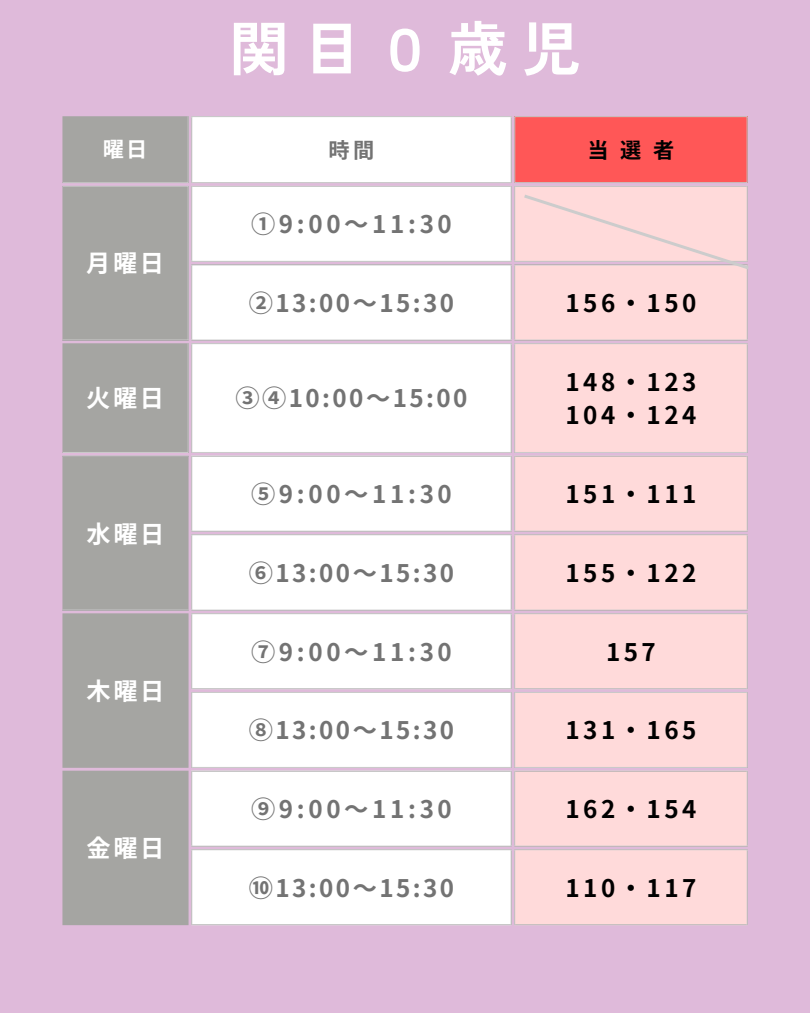
<style>
.page{position:relative;width:810px;height:1013px;background:#fff}
.page>*{position:absolute;margin:0;border:0;box-sizing:border-box;transform-origin:0 0}
.t1{font:700 59.2px "Zen Kaku Gothic New";letter-spacing:.23em;color:#fff}
.t2{font:700 24.2px "Noto Sans JP";letter-spacing:.1em;color:#737373}
.t3{font:700 24.2px "Noto Sans JP";letter-spacing:.145em;color:#000}
.t4{font:700 24.2px "Noto Sans JP";letter-spacing:.105em;color:#fff}
.t5{font:700 21.2px "Noto Sans JP";color:#000}
.t6{font:700 21.2px "Noto Sans JP";color:#fff}
.t7{font:700 21.2px "Noto Sans JP";color:#737373}
</style>
<div class="page">
<div style="left:0;top:0;width:810px;height:1012px;background:#dfbada"></div>
<div style="left:62px;top:116px;width:127px;height:809px;background:#a5a5a2"></div>
<div style="left:191px;top:117px;width:320px;height:807px;background:#fff"></div>
<div style="left:514px;top:116px;width:234px;height:67px;background:#ff5757"></div>
<div style="left:514px;top:187px;width:234px;height:737px;background:#ffdada"></div>
<hr style="left:188px;top:116px;width:1px;height:66px;background:#ccc">
<hr style="left:62px;top:182px;width:127px;height:1px;background:#ccc">
<hr style="left:191px;top:117px;width:1px;height:65px;background:#ccc">
<hr style="left:511px;top:117px;width:1px;height:65px;background:#ccc">
<hr style="left:191px;top:116px;width:320px;height:1px;background:#ccc">
<hr style="left:191px;top:182px;width:320px;height:1px;background:#ccc">
<hr style="left:514px;top:117px;width:1px;height:65px;background:#ccc">
<hr style="left:747px;top:117px;width:1px;height:65px;background:#ccc">
<hr style="left:514px;top:116px;width:234px;height:1px;background:#ccc">
<hr style="left:514px;top:182px;width:234px;height:1px;background:#ccc">
<hr style="left:188px;top:187px;width:1px;height:152px;background:#ccc">
<hr style="left:62px;top:186px;width:127px;height:1px;background:#ccc">
<hr style="left:62px;top:339px;width:127px;height:1px;background:#ccc">
<hr style="left:191px;top:187px;width:1px;height:74px;background:#ccc">
<hr style="left:511px;top:187px;width:1px;height:74px;background:#ccc">
<hr style="left:191px;top:186px;width:320px;height:1px;background:#ccc">
<hr style="left:191px;top:261px;width:320px;height:1px;background:#ccc">
<hr style="left:514px;top:187px;width:1px;height:74px;background:#ccc">
<hr style="left:747px;top:187px;width:1px;height:74px;background:#ccc">
<hr style="left:514px;top:186px;width:234px;height:1px;background:#ccc">
<hr style="left:514px;top:261px;width:234px;height:1px;background:#ccc">
<hr style="left:191px;top:265px;width:1px;height:74px;background:#ccc">
<hr style="left:511px;top:265px;width:1px;height:74px;background:#ccc">
<hr style="left:191px;top:264px;width:320px;height:1px;background:#ccc">
<hr style="left:191px;top:339px;width:320px;height:1px;background:#ccc">
<hr style="left:514px;top:265px;width:1px;height:74px;background:#ccc">
<hr style="left:747px;top:265px;width:1px;height:74px;background:#ccc">
<hr style="left:514px;top:264px;width:234px;height:1px;background:#ccc">
<hr style="left:514px;top:339px;width:234px;height:1px;background:#ccc">
<hr style="left:188px;top:343px;width:1px;height:109px;background:#ccc">
<hr style="left:62px;top:452px;width:127px;height:1px;background:#ccc">
<hr style="left:191px;top:344px;width:1px;height:108px;background:#ccc">
<hr style="left:511px;top:344px;width:1px;height:108px;background:#ccc">
<hr style="left:191px;top:343px;width:320px;height:1px;background:#ccc">
<hr style="left:191px;top:452px;width:320px;height:1px;background:#ccc">
<hr style="left:514px;top:344px;width:1px;height:108px;background:#ccc">
<hr style="left:747px;top:344px;width:1px;height:108px;background:#ccc">
<hr style="left:514px;top:343px;width:234px;height:1px;background:#ccc">
<hr style="left:514px;top:452px;width:234px;height:1px;background:#ccc">
<hr style="left:62px;top:456px;width:127px;height:1px;background:#ccc">
<hr style="left:62px;top:609px;width:127px;height:1px;background:#ccc">
<hr style="left:191px;top:456px;width:1px;height:74px;background:#ccc">
<hr style="left:511px;top:456px;width:1px;height:74px;background:#ccc">
<hr style="left:191px;top:456px;width:320px;height:1px;background:#ccc">
<hr style="left:191px;top:530px;width:320px;height:1px;background:#ccc">
<hr style="left:514px;top:456px;width:1px;height:74px;background:#ccc">
<hr style="left:747px;top:456px;width:1px;height:74px;background:#ccc">
<hr style="left:514px;top:456px;width:234px;height:1px;background:#ccc">
<hr style="left:514px;top:530px;width:234px;height:1px;background:#ccc">
<hr style="left:191px;top:535px;width:1px;height:74px;background:#ccc">
<hr style="left:511px;top:535px;width:1px;height:74px;background:#ccc">
<hr style="left:191px;top:534px;width:320px;height:1px;background:#ccc">
<hr style="left:191px;top:609px;width:320px;height:1px;background:#ccc">
<hr style="left:514px;top:535px;width:1px;height:74px;background:#ccc">
<hr style="left:747px;top:535px;width:1px;height:74px;background:#ccc">
<hr style="left:514px;top:534px;width:234px;height:1px;background:#ccc">
<hr style="left:514px;top:609px;width:234px;height:1px;background:#ccc">
<hr style="left:191px;top:614px;width:1px;height:74px;background:#ccc">
<hr style="left:511px;top:614px;width:1px;height:74px;background:#ccc">
<hr style="left:191px;top:613px;width:320px;height:1px;background:#ccc">
<hr style="left:191px;top:688px;width:320px;height:1px;background:#ccc">
<hr style="left:514px;top:614px;width:1px;height:74px;background:#ccc">
<hr style="left:747px;top:614px;width:1px;height:74px;background:#ccc">
<hr style="left:514px;top:613px;width:234px;height:1px;background:#ccc">
<hr style="left:514px;top:688px;width:234px;height:1px;background:#ccc">
<hr style="left:191px;top:692px;width:1px;height:75px;background:#ccc">
<hr style="left:511px;top:692px;width:1px;height:75px;background:#ccc">
<hr style="left:191px;top:692px;width:320px;height:1px;background:#ccc">
<hr style="left:191px;top:767px;width:320px;height:1px;background:#ccc">
<hr style="left:514px;top:692px;width:1px;height:75px;background:#ccc">
<hr style="left:747px;top:692px;width:1px;height:75px;background:#ccc">
<hr style="left:514px;top:692px;width:234px;height:1px;background:#ccc">
<hr style="left:514px;top:767px;width:234px;height:1px;background:#ccc">
<hr style="left:191px;top:771px;width:1px;height:74px;background:#ccc">
<hr style="left:511px;top:771px;width:1px;height:74px;background:#ccc">
<hr style="left:191px;top:770px;width:320px;height:1px;background:#ccc">
<hr style="left:191px;top:845px;width:320px;height:1px;background:#ccc">
<hr style="left:514px;top:771px;width:1px;height:74px;background:#ccc">
<hr style="left:747px;top:771px;width:1px;height:74px;background:#ccc">
<hr style="left:514px;top:770px;width:234px;height:1px;background:#ccc">
<hr style="left:514px;top:845px;width:234px;height:1px;background:#ccc">
<hr style="left:191px;top:850px;width:1px;height:74px;background:#ccc">
<hr style="left:511px;top:850px;width:1px;height:74px;background:#ccc">
<hr style="left:191px;top:849px;width:320px;height:1px;background:#ccc">
<hr style="left:191px;top:924px;width:320px;height:1px;background:#ccc">
<hr style="left:514px;top:850px;width:1px;height:74px;background:#ccc">
<hr style="left:747px;top:850px;width:1px;height:74px;background:#ccc">
<hr style="left:514px;top:849px;width:234px;height:1px;background:#ccc">
<hr style="left:514px;top:924px;width:234px;height:1px;background:#ccc">
<svg style="left:521px;top:192px;width:228px;height:80px;background:#fad7d8"></svg>
<p class="t1" style="left:229px;top:2px;width:353px">関目０歳児</p>
<h1 class="t6" style="left:103px;top:132px;width:40px">曜日</h1>
<p class="t7" style="left:329px;top:133px;width:47px">時間</p>
<p class="t5" style="left:588px;top:133px;width:88px">当選者</p>
<p class="t4" style="left:86px;top:244px;width:72px">月曜日</p>
<p class="t2" style="left:251px;top:205px;width:202px">①9:00〜11:30</p>
<p class="t2" style="left:249px;top:284px;width:207px">②13:00〜15:30</p>
<p class="t3" style="left:565px;top:284px;width:132px">156・150</p>
<p class="t4" style="left:86px;top:379px;width:72px">火曜日</p>
<p class="t2" style="left:235px;top:379px;width:233px">③④10:00〜15:00</p>
<p class="t3" style="left:565px;top:362px;width:132px">148・123</p>
<p class="t3" style="left:565px;top:396px;width:132px">104・124</p>
<p class="t4" style="left:87px;top:514px;width:72px">水曜日</p>
<p class="t4" style="left:87px;top:671px;width:72px">木曜日</p>
<p class="t4" style="left:87px;top:829px;width:72px">金曜日</p>
<p class="t2" style="left:251px;top:475px;width:202px">⑤9:00〜11:30</p>
<p class="t3" style="left:565px;top:475px;width:132px">151・111</p>
<p class="t2" style="left:249px;top:553px;width:207px">⑥13:00〜15:30</p>
<p class="t3" style="left:565px;top:553px;width:132px">155・122</p>
<p class="t2" style="left:251px;top:632px;width:202px">⑦9:00〜11:30</p>
<p class="t3" style="left:606px;top:632px;width:51px">157</p>
<p class="t2" style="left:249px;top:711px;width:207px">⑧13:00〜15:30</p>
<p class="t3" style="left:565px;top:711px;width:132px">131・165</p>
<p class="t2" style="left:251px;top:790px;width:202px">⑨9:00〜11:30</p>
<p class="t3" style="left:565px;top:790px;width:132px">162・154</p>
<p class="t2" style="left:249px;top:868px;width:207px">⑩13:00〜15:30</p>
<p class="t3" style="left:565px;top:868px;width:132px">110・117</p>
</div>
